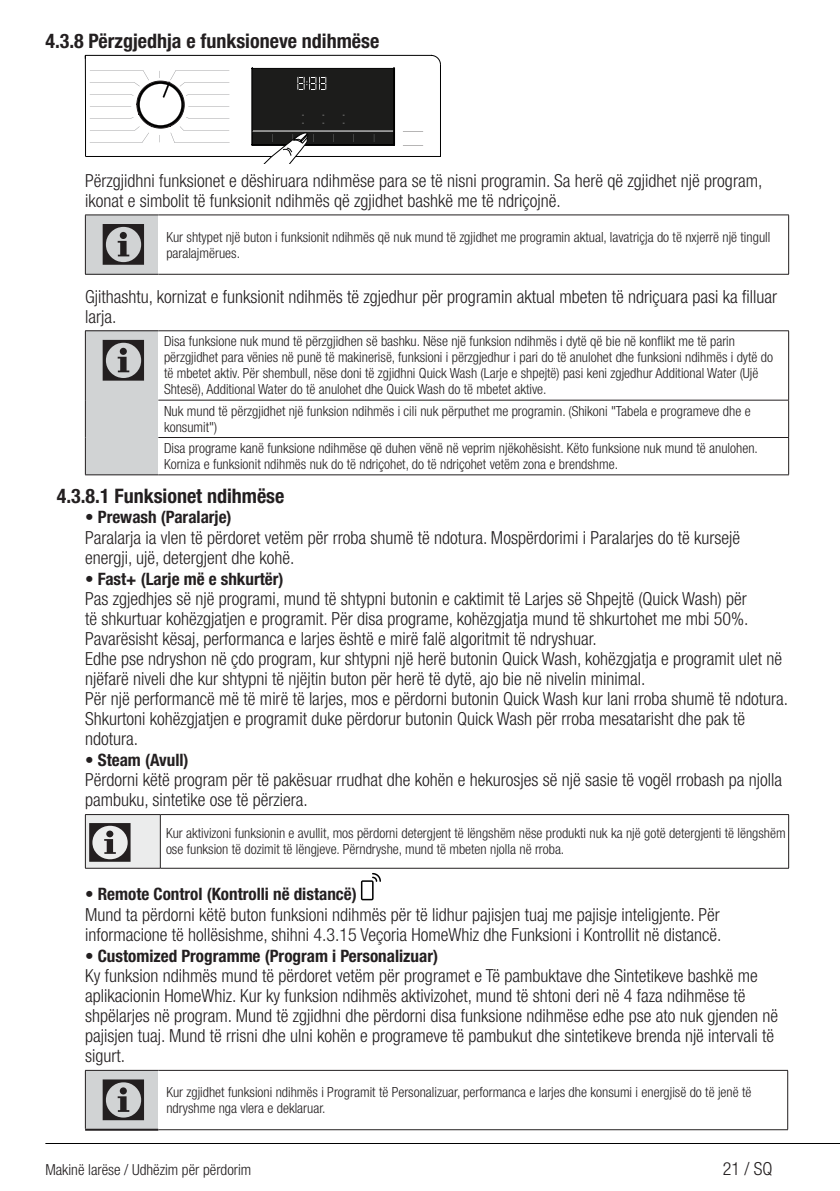
<style>
.page{position:relative;width:840px;height:1191px;background:#fff}
.page>*{position:absolute;margin:0;border:0;box-sizing:border-box;transform-origin:0 0}
.semboller{font:60px "ZIWARNUN";color:#231f20}
.t1{font:57px "ZIWARNUN";color:#231f20;scale:1.05 1}
.Konu_Baslik_2{font:700 condensed 20px "Helvetica Neue LT Pro";color:#231f20}
.Konu_Baslik_3{font:700 condensed 20px "Helvetica Neue LT Pro";color:#231f20}
.Normal_Yazi{font:300 condensed 18px/20px "Helvetica Neue LT Pro";color:#231f20}
.Normal_Yazi_Bold{font:700 condensed 17.2px "Helvetica Neue LT Pro";color:#231f20}
.t2{font:300 condensed 15.2px "Helvetica Neue LT Pro";color:#231f20}
.Girintili_Yazi_uyari{font:300 condensed 14px/16px "Helvetica Neue LT Pro";color:#231f20}
.t3{font:300 6.6px/8px "Soho Gothic Pro";color:#fff}
</style>
<div class="page">
<hr style="left:45px;top:1143px;width:794px;height:1px;background:#000">
<svg style="left:85px;top:55px;width:355px;height:109px"></svg>
<div style="left:85px;top:215px;width:73px;height:59px;background:#d1d3d4"></div>
<hr style="left:85px;top:274px;width:73px;height:1px;background:#231f20">
<hr style="left:158px;top:274px;width:630px;height:1px;background:#231f20">
<hr style="left:85px;top:214px;width:73px;height:1px;background:#231f20">
<hr style="left:85px;top:215px;width:1px;height:59px;background:#231f20">
<hr style="left:158px;top:214px;width:630px;height:1px;background:#231f20">
<hr style="left:787px;top:215px;width:1px;height:59px;background:#231f20">
<div style="left:85px;top:331px;width:73px;height:144px;background:#d1d3d4"></div>
<hr style="left:85px;top:474px;width:73px;height:1px;background:#231f20">
<hr style="left:85px;top:330px;width:73px;height:1px;background:#231f20">
<hr style="left:85px;top:331px;width:1px;height:69px;background:#231f20">
<hr style="left:158px;top:330px;width:630px;height:1px;background:#231f20">
<hr style="left:787px;top:331px;width:1px;height:69px;background:#231f20">
<hr style="left:85px;top:400px;width:1px;height:37px;background:#231f20">
<hr style="left:85px;top:437px;width:1px;height:37px;background:#231f20">
<hr style="left:158px;top:437px;width:630px;height:1px;background:#231f20">
<hr style="left:158px;top:400px;width:630px;height:1px;background:#231f20">
<hr style="left:787px;top:400px;width:1px;height:37px;background:#231f20">
<hr style="left:787px;top:438px;width:1px;height:36px;background:#231f20">
<hr style="left:158px;top:474px;width:630px;height:1px;background:#231f20">
<div style="left:85px;top:814px;width:75px;height:54px;background:#ebecec"></div>
<hr style="left:85px;top:868px;width:75px;height:1px;background:#231f20">
<hr style="left:160px;top:868px;width:628px;height:1px;background:#231f20">
<hr style="left:85px;top:814px;width:75px;height:1px;background:#231f20">
<hr style="left:85px;top:815px;width:1px;height:53px;background:#231f20">
<hr style="left:160px;top:814px;width:628px;height:1px;background:#231f20">
<hr style="left:160px;top:815px;width:1px;height:53px;background:#231f20">
<hr style="left:787px;top:815px;width:1px;height:53px;background:#231f20">
<svg style="left:361px;top:873px;width:20px;height:27px"></svg>
<div style="left:85px;top:1070px;width:73px;height:59px;background:#d1d3d4"></div>
<hr style="left:85px;top:1128px;width:73px;height:2px;background:#231f20">
<hr style="left:85px;top:1070px;width:73px;height:1px;background:#231f20">
<hr style="left:158px;top:1129px;width:629px;height:1px;background:#231f20">
<hr style="left:85px;top:1070px;width:1px;height:58px;background:#231f20">
<hr style="left:158px;top:1070px;width:629px;height:1px;background:#231f20">
<hr style="left:786px;top:1070px;width:1px;height:59px;background:#231f20">
<p class="Konu_Baslik_2" style="left:45px;top:29px;width:335px">4.3.8 Përzgjedhja e funksioneve ndihmëse</p>
<p class="t3" style="left:301px;top:110px;width:4px">- -</p>
<p class="t3" style="left:322px;top:110px;width:4px">- -</p>
<p class="t3" style="left:342px;top:110px;width:4px">- -</p>
<p class="Normal_Yazi" style="left:85px;top:170px;width:678px">Përzgjidhni funksionet e dëshiruara ndihmëse para se të nisni programin. Sa herë që zgjidhet një program, ikonat e simbolit të funksionit ndihmës që zgjidhet bashkë me të ndriçojnë.</p>
<p class="semboller" style="left:99px;top:213px;width:53px">C</p>
<p class="Girintili_Yazi_uyari" style="left:166px;top:228px;width:605px">Kur shtypet një buton i funksionit ndihmës që nuk mund të zgjidhet me programin aktual, lavatriçja do të nxjerrë një tingull paralajmërues.</p>
<p class="Normal_Yazi" style="left:85px;top:286px;width:693px">Gjithashtu, kornizat e funksionit ndihmës të zgjedhur për programin aktual mbeten të ndriçuara pasi ka filluar larja.</p>
<p class="semboller" style="left:99px;top:329px;width:53px">C</p>
<p class="Girintili_Yazi_uyari" style="left:164px;top:333px;width:610px">Disa funksione nuk mund të përzgjidhen së bashku. Nëse një funksion ndihmës i dytë që bie në konflikt me të parin përzgjidhet para vënies në punë të makinerisë, funksioni i përzgjedhur i pari do të anulohet dhe funksioni ndihmës i dytë do të mbetet aktiv. Për shembull, nëse doni të zgjidhni Quick Wash (Larje e shpejtë) pasi keni zgjedhur Additional Water (Ujë Shtesë), Additional Water do të anulohet dhe Quick Wash do të mbetet aktive.</p>
<p class="Girintili_Yazi_uyari" style="left:164px;top:403px;width:588px">Nuk mund të përzgjidhet një funksion ndihmës i cili nuk përputhet me programin. (Shikoni "Tabela e programeve dhe e konsumit")</p>
<p class="Girintili_Yazi_uyari" style="left:164px;top:440px;width:595px">Disa programe kanë funksione ndihmëse që duhen vënë në veprim njëkohësisht. Këto funksione nuk mund të anulohen.<br>Korniza e funksionit ndihmës nuk do të ndriçohet, do të ndriçohet vetëm zona e brendshme.</p>
<p class="Konu_Baslik_3" style="left:57px;top:483px;width:229px">4.3.8.1 Funksionet ndihmëse</p>
<p class="Normal_Yazi_Bold" style="left:85px;top:507px;width:148px">• Prewash (Paralarje)</p>
<p class="Normal_Yazi" style="left:85px;top:527px;width:656px">Paralarja ia vlen të përdoret vetëm për rroba shumë të ndotura. Mospërdorimi i Paralarjes do të kursejë energji, ujë, detergjent dhe kohë.</p>
<p class="Normal_Yazi_Bold" style="left:85px;top:568px;width:200px">• Fast+ (Larje më e shkurtër)</p>
<p class="Normal_Yazi" style="left:85px;top:588px;width:664px;text-align:justify">Pas zgjedhjes së një programi, mund të shtypni butonin e caktimit të Larjes së Shpejtë (Quick Wash) për të shkurtuar kohëzgjatjen e programit. Për disa programe, kohëzgjatja mund të shkurtohet me mbi 50%.<br>Pavarësisht kësaj, performanca e larjes është e mirë falë algoritmit të ndryshuar.</p>
<p class="Normal_Yazi" style="left:85px;top:648px;width:698px">Edhe pse ndryshon në çdo program, kur shtypni një herë butonin Quick Wash, kohëzgjatja e programit ulet në njëfarë niveli dhe kur shtypni të njëjtin buton për herë të dytë, ajo bie në nivelin minimal.</p>
<p class="Normal_Yazi" style="left:85px;top:688px;width:704px">Për një performancë më të mirë të larjes, mos e përdorni butonin Quick Wash kur lani rroba shumë të ndotura.</p>
<p class="Normal_Yazi" style="left:85px;top:708px;width:661px">Shkurtoni kohëzgjatjen e programit duke përdorur butonin Quick Wash për rroba mesatarisht dhe pak të ndotura.</p>
<p class="Normal_Yazi_Bold" style="left:85px;top:749px;width:105px">• Steam (Avull)</p>
<p class="Normal_Yazi" style="left:85px;top:770px;width:698px">Përdorni këtë program për të pakësuar rrudhat dhe kohën e hekurosjes së një sasie të vogël rrobash pa njolla pambuku, sintetike ose të përziera.</p>
<p class="t1" style="left:86px;top:812px;width:50px">C</p>
<p class="Girintili_Yazi_uyari" style="left:166px;top:825px;width:621px">Kur aktivizoni funksionin e avullit, mos përdorni detergjent të lëngshëm nëse produkti nuk ka një gotë detergjenti të lëngshëm ose funksion të dozimit të lëngjeve. Përndryshe, mund të mbeten njolla në rroba.</p>
<p class="Normal_Yazi_Bold" style="left:85px;top:883px;width:273px">• Remote Control (Kontrolli në distancë)</p>
<p class="Normal_Yazi" style="left:85px;top:904px;width:637px">Mund ta përdorni këtë buton funksioni ndihmës për të lidhur pajisjen tuaj me pajisje inteligjente. Për informacione të hollësishme, shihni 4.3.15 Veçoria HomeWhiz dhe Funksioni i Kontrollit në distancë.</p>
<p class="Normal_Yazi_Bold" style="left:85px;top:945px;width:354px">• Customized Programme (Program i Personalizuar)</p>
<p class="Normal_Yazi" style="left:85px;top:965px;width:694px">Ky funksion ndihmës mund të përdoret vetëm për programet e Të pambuktave dhe Sintetikeve bashkë me aplikacionin HomeWhiz. Kur ky funksion ndihmës aktivizohet, mund të shtoni deri në 4 faza ndihmëse të shpëlarjes në program. Mund të zgjidhni dhe përdorni disa funksione ndihmëse edhe pse ato nuk gjenden në pajisjen tuaj. Mund të rrisni dhe ulni kohën e programeve të pambukut dhe sintetikeve brenda një intervali të sigurt.</p>
<p class="semboller" style="left:99px;top:1068px;width:53px">C</p>
<p class="Girintili_Yazi_uyari" style="left:166px;top:1084px;width:586px">Kur zgjidhet funksioni ndihmës i Programit të Personalizuar, performanca e larjes dhe konsumi i energjisë do të jenë të ndryshme nga vlera e deklaruar.</p>
<p class="t2" style="left:45px;top:1160px;width:207px">Makinë larëse / Udhëzim për përdorim</p>
<p class="Normal_Yazi" style="left:722px;top:1158px;width:51px">21 / SQ</p>
</div>
